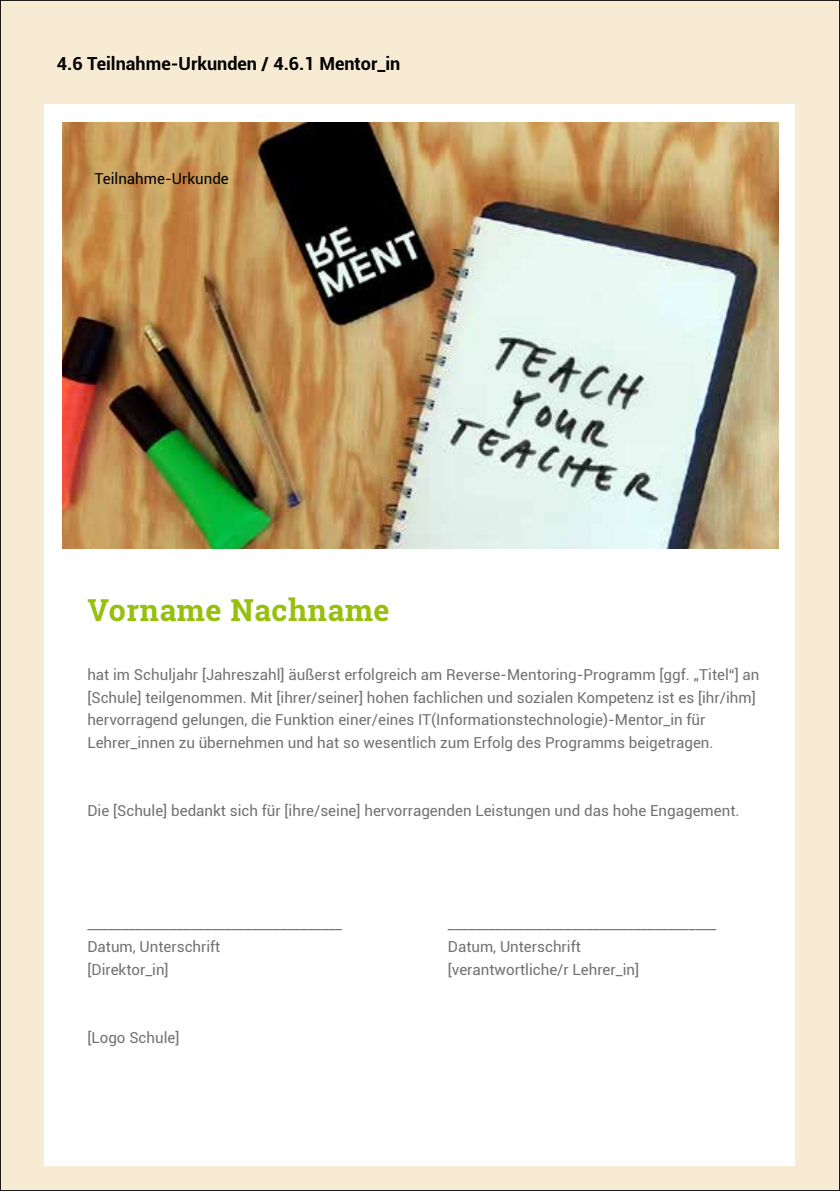
<style>
.page{position:relative;width:840px;height:1191px;background:#fff}
.page>*{position:absolute;margin:0;border:0;box-sizing:border-box;transform-origin:0 0}
.t1{font:700 30.2px "Roboto Slab";letter-spacing:.02em;color:#97bf0d}
.t2{font:700 18px "Roboto";color:#000}
.t3{font:15.2px/22.6px "Roboto";color:#707172}
.t4{font:15.2px "Roboto";color:#000}
</style>
<div class="page">
<div style="left:0;top:0;width:839px;height:1191px;background:#f7ebd3"></div>
<div style="left:44px;top:104px;width:750px;height:1061px;background:#fff"></div>
<img style="left:62px;top:122px;width:715px;height:426px">
<p class="t2" style="left:57px;top:51px;width:345px">4.6 Teilnahme-Urkunden / 4.6.1 Mentor_in</p>
<p class="t4" style="left:94px;top:168px;width:136px">Teilnahme-Urkunde</p>
<h1 class="t1" style="left:87px;top:589px;width:304px">Vorname Nachname</h1>
<p class="t3" style="left:87px;top:662px;width:673px">hat im Schuljahr [Jahreszahl] äußerst erfolgreich am Reverse-Mentoring-Programm [ggf. „Titel“] an [Schule] teilgenommen. Mit [ihrer/seiner] hohen fachlichen und sozialen Kompetenz ist es [ihr/ihm] hervorragend gelungen, die Funktion einer/eines IT(Informationstechnologie)-Mentor_in für Lehrer_innen zu übernehmen und hat so wesentlich zum Erfolg des Programms beigetragen.</p>
<p class="t3" style="left:87px;top:798px;width:653px">Die [Schule] bedankt sich für [ihre/seine] hervorragenden Leistungen und das hohe Engagement.</p>
<p class="t3" style="left:87px;top:912px;width:256px">_____________________________________</p>
<p class="t3" style="left:447px;top:912px;width:270px">_______________________________________</p>
<p class="t3" style="left:87px;top:935px;width:134px">Datum, Unterschrift</p>
<p class="t3" style="left:447px;top:935px;width:134px">Datum, Unterschrift</p>
<p class="t3" style="left:87px;top:957px;width:83px">[Direktor_in]</p>
<p class="t3" style="left:447px;top:957px;width:193px">[verantwortliche/r Lehrer_in]</p>
<p class="t3" style="left:87px;top:1025px;width:94px">[Logo Schule]</p>
</div>
